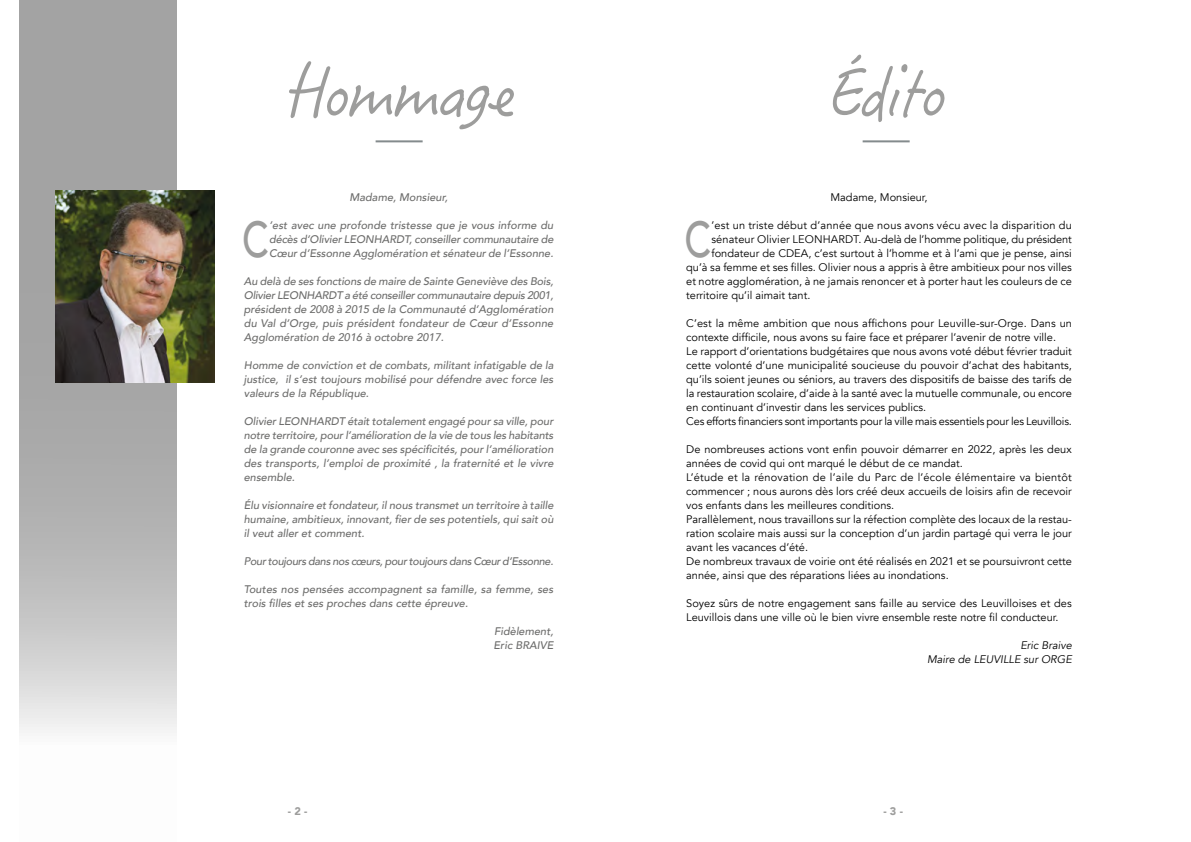
<style>
.page{position:relative;width:1191px;height:842px;background:#fff}
.page>*{position:absolute;margin:0;border:0;box-sizing:border-box;transform-origin:0 0}
.t1{font:italic 65px "Hanzi Pen TC W3";color:#9d9d9c}
.t2{font:500 50.5px "Avenir";color:#9d9d9c;scale:.75 1}
.t3{font:11px/14px "Avenir";color:#000}
.t4{font:italic 500 11px/14px "Avenir";color:#6d6d6c;text-align:justify}
.t5{font:11px "Avenir";letter-spacing:.02em;color:#000}
.t6{font:italic 500 11px "Avenir";letter-spacing:-.03em;color:#6d6d6c}
.t7{font:italic 11px/14px "Avenir";color:#000;text-align:right}
.t8{font:900 11px "Avenir";color:#9d9d9c}
</style>
<div class="page">
<svg style="left:19px;top:0;width:158px;height:733px;fill:#a9a9a9"></svg>
<img style="left:55px;top:191px;width:159px;height:192px">
<hr style="left:375px;top:140px;width:47px;height:2px;background:#848b8d">
<hr style="left:862px;top:140px;width:47px;height:2px;background:#848b8d">
<h1 class="t1" style="left:284px;top:52px;width:246px">Hommage</h1>
<h1 class="t1" style="left:827px;top:52px;width:133px">Édito</h1>
<p class="t4" style="left:349px;top:190px;width:100px">Madame, Monsieur,</p>
<h2 class="t2" style="left:242px;top:196px;width:37px">C</h2>
<p class="t4" style="left:269px;top:218px;width:286px">’est avec une profonde tristesse que je vous informe du décès d’Olivier LEONHARDT, conseiller communautaire de Cœur d’Essonne Agglomération et sénateur de l’Essonne.</p>
<p class="t4" style="left:244px;top:274px;width:311px">Au delà de ses fonctions de maire de Sainte Geneviève des Bois, Olivier LEONHARDT a été conseiller communautaire depuis 2001, président de 2008 à 2015 de la Communauté d’Agglomération du Val d’Orge, puis président fondateur de Cœur d’Essonne Agglomération de 2016 à octobre 2017.</p>
<p class="t4" style="left:244px;top:358px;width:311px">Homme de conviction et de combats, militant infatigable de la justice, il s’est toujours mobilisé pour défendre avec force les valeurs de la République.</p>
<p class="t4" style="left:244px;top:414px;width:311px">Olivier LEONHARDT était totalement engagé pour sa ville, pour notre territoire, pour l’amélioration de la vie de tous les habitants de la grande couronne avec ses spécificités, pour l’amélioration des transports, l’emploi de proximité , la fraternité et le vivre ensemble.</p>
<p class="t4" style="left:244px;top:498px;width:311px">Élu visionnaire et fondateur, il nous transmet un territoire à taille humaine, ambitieux, innovant, fier de ses potentiels, qui sait où il veut aller et comment.</p>
<p class="t6" style="left:244px;top:555px;width:311px">Pour toujours dans nos cœurs, pour toujours dans Cœur d’Essonne.</p>
<p class="t4" style="left:244px;top:582px;width:311px">Toutes nos pensées accompagnent sa famille, sa femme, ses trois filles et ses proches dans cette épreuve.</p>
<p class="t4" style="left:493px;top:624px;width:61px">Fidèlement,<br>Eric BRAIVE</p>
<p class="t3" style="left:830px;top:190px;width:99px">Madame, Monsieur,</p>
<h2 class="t2" style="left:684px;top:196px;width:37px">C</h2>
<p class="t5" style="left:711px;top:219px;width:362px">’est un triste début d’année que nous avons vécu avec la disparition du</p>
<p class="t3" style="left:711px;top:232px;width:362px">sénateur Olivier LEONHARDT. Au-delà de l’homme politique, du président</p>
<p class="t3" style="left:711px;top:246px;width:362px">fondateur de CDEA, c’est surtout à l’homme et à l’ami que je pense, ainsi</p>
<p class="t3" style="left:686px;top:260px;width:387px">qu’à sa femme et ses filles. Olivier nous a appris à être ambitieux pour nos villes</p>
<p class="t3" style="left:686px;top:274px;width:387px">et notre agglomération, à ne jamais renoncer et à porter haut les couleurs de ce</p>
<p class="t3" style="left:686px;top:288px;width:126px">territoire qu’il aimait tant.</p>
<p class="t3" style="left:686px;top:316px;width:387px">C’est la même ambition que nous affichons pour Leuville-sur-Orge. Dans un contexte difficile, nous avons su faire face et préparer l’avenir de notre ville.<br>Le rapport d’orientations budgétaires que nous avons voté début février traduit cette volonté d’une municipalité soucieuse du pouvoir d’achat des habitants, qu’ils soient jeunes ou séniors, au travers des dispositifs de baisse des tarifs de la restauration scolaire, d’aide à la santé avec la mutuelle communale, ou encore en continuant d’investir dans les services publics.<br>Ces efforts financiers sont importants pour la ville mais essentiels pour les Leuvillois.</p>
<p class="t3" style="left:686px;top:442px;width:387px">De nombreuses actions vont enfin pouvoir démarrer en 2022, après les deux années de covid qui ont marqué le début de ce mandat.<br>L’étude et la rénovation de l’aile du Parc de l’école élémentaire va bientôt commencer ; nous aurons dès lors créé deux accueils de loisirs afin de recevoir vos enfants dans les meilleures conditions.<br>Parallèlement, nous travaillons sur la réfection complète des locaux de la restau&shy;ration scolaire mais aussi sur la conception d’un jardin partagé qui verra le jour avant les vacances d’été.<br>De nombreux travaux de voirie ont été réalisés en 2021 et se poursuivront cette année, ainsi que des réparations liées au inondations.</p>
<p class="t3" style="left:686px;top:596px;width:387px">Soyez sûrs de notre engagement sans faille au service des Leuvilloises et des<br>Leuvillois dans une ville où le bien vivre ensemble reste notre fil conducteur.</p>
<p class="t7" style="left:927px;top:638px;width:146px">Eric Braive<br>Maire de LEUVILLE sur ORGE</p>
<p class="t8" style="left:288px;top:801px;width:21px">- 2 -</p>
<p class="t8" style="left:883px;top:801px;width:21px">- 3 -</p>
</div>
